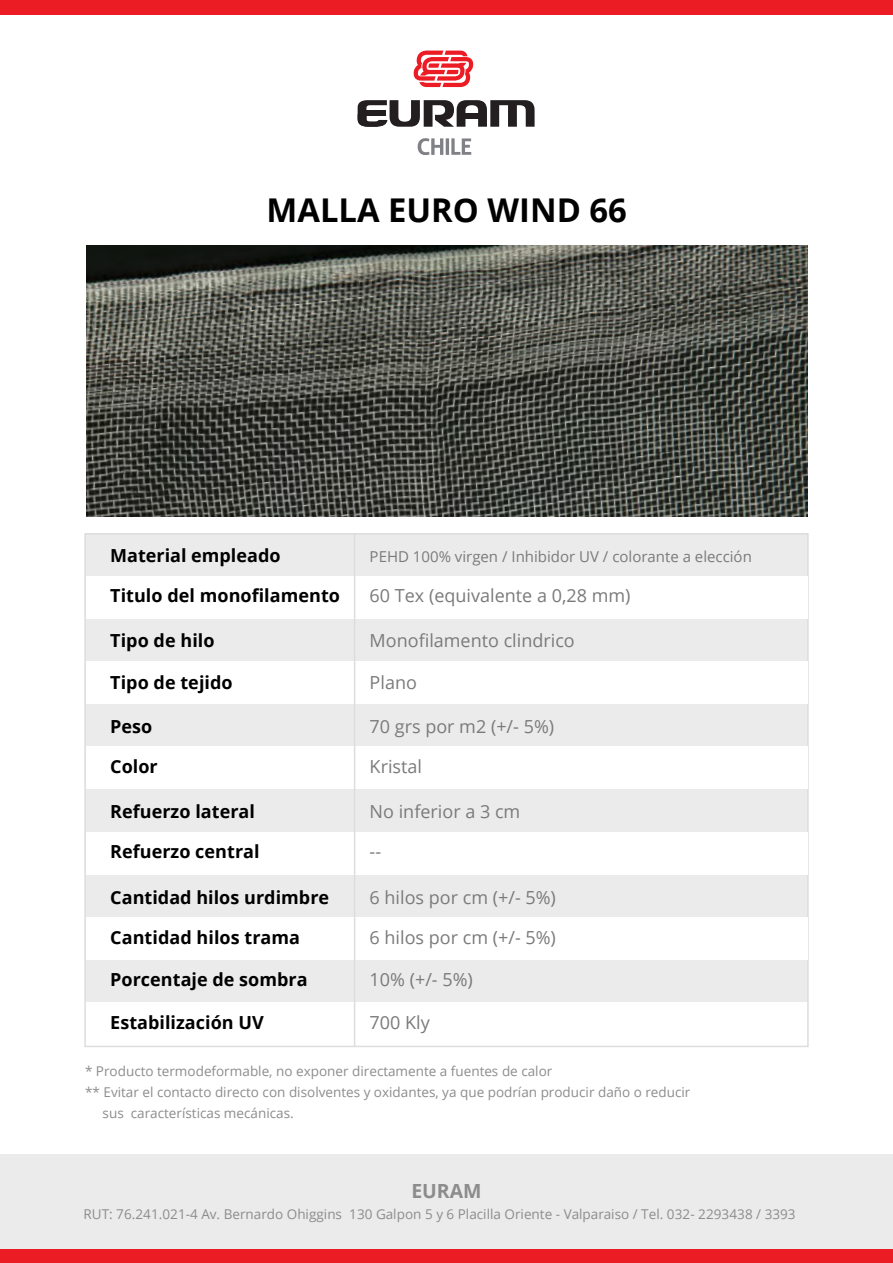
<style>
.page{position:relative;width:893px;height:1263px;background:#fff}
.page>*{position:absolute;margin:0;border:0;box-sizing:border-box;transform-origin:0 0}
.t1{font:700 32.7px "Open Sans";color:#000}
.t2{font:700 19.5px "Open Sans";letter-spacing:-.005em;color:#8c8c8c}
.t3{font:700 18px "Open Sans";color:#000}
.t4{font:18px "Open Sans";color:#7a7a7a}
.t5{font:15px "Open Sans";color:#7a7a7a}
.t6{font:13.5px "Open Sans";color:#8c8c8c}
</style>
<div class="page">
<svg style="left:418px;top:138px;width:53px;height:17px"></svg>
<svg style="left:358px;top:100px;width:176px;height:27px"></svg>
<svg style="left:413px;top:51px;width:61px;height:36px"></svg>
<div style="left:0;top:0;width:892px;height:14px;background:#ec1c24"></div>
<div style="left:0;top:1248px;width:893px;height:15px;background:#ec1c24"></div>
<div style="left:0;top:1154px;width:893px;height:94px;background:#ebebeb"></div>
<div style="left:85px;top:534px;width:723px;height:468px;background:#ebebeb"></div>
<div style="left:86px;top:576px;width:721px;height:43px;background:#fff"></div>
<div style="left:86px;top:661px;width:721px;height:43px;background:#fff"></div>
<div style="left:86px;top:747px;width:721px;height:42px;background:#fff"></div>
<div style="left:86px;top:832px;width:721px;height:42px;background:#fff"></div>
<div style="left:86px;top:917px;width:721px;height:42px;background:#fff"></div>
<hr style="left:354px;top:534px;width:1px;height:512px;background:#ddd">
<img style="left:86px;top:246px;width:722px;height:271px">
<h1 class="t1" style="left:266px;top:187px;width:362px">MALLA EURO WIND 66</h1>
<h3 class="t3" style="left:110px;top:543px;width:172px">Material empleado</h3>
<p class="t5" style="left:370px;top:547px;width:384px">PEHD 100% virgen / Inhibidor UV / colorante a elección</p>
<h3 class="t3" style="left:110px;top:583px;width:231px">Titulo del monofilamento</h3>
<h3 class="t4" style="left:370px;top:583px;width:262px">60 Tex (equivalente a 0,28 mm)</h3>
<h3 class="t3" style="left:110px;top:628px;width:106px">Tipo de hilo</h3>
<h3 class="t4" style="left:370px;top:628px;width:207px">Monofilamento clindrico</h3>
<h3 class="t3" style="left:110px;top:669px;width:124px">Tipo de tejido</h3>
<h3 class="t4" style="left:370px;top:670px;width:49px">Plano</h3>
<h3 class="t3" style="left:110px;top:713px;width:44px">Peso</h3>
<h3 class="t4" style="left:370px;top:714px;width:186px">70 grs por m2 (+/- 5%)</h3>
<h3 class="t3" style="left:110px;top:753px;width:49px">Color</h3>
<h3 class="t4" style="left:370px;top:753px;width:54px">Kristal</h3>
<h3 class="t3" style="left:110px;top:799px;width:146px">Refuerzo lateral</h3>
<h3 class="t4" style="left:370px;top:799px;width:152px">No inferior a 3 cm</h3>
<h3 class="t3" style="left:110px;top:839px;width:151px">Refuerzo central</h3>
<h3 class="t4" style="left:370px;top:839px;width:13px">--</h3>
<h3 class="t3" style="left:110px;top:884px;width:220px">Cantidad hilos urdimbre</h3>
<h3 class="t4" style="left:370px;top:885px;width:188px">6 hilos por cm (+/- 5%)</h3>
<h3 class="t3" style="left:110px;top:924px;width:191px">Cantidad hilos trama</h3>
<h3 class="t4" style="left:370px;top:924px;width:188px">6 hilos por cm (+/- 5%)</h3>
<h3 class="t3" style="left:110px;top:967px;width:199px">Porcentaje de sombra</h3>
<h3 class="t4" style="left:370px;top:967px;width:105px">10% (+/- 5%)</h3>
<h3 class="t3" style="left:110px;top:1009px;width:155px">Estabilización UV</h3>
<h3 class="t4" style="left:370px;top:1010px;width:62px">700 Kly</h3>
<p class="t6" style="left:85px;top:1062px;width:469px">* Producto termodeformable, no exponer directamente a fuentes de calor</p>
<p class="t6" style="left:85px;top:1083px;width:607px">** Evitar el contacto directo con disolventes y oxidantes, ya que podrían producir daño o reducir</p>
<p class="t6" style="left:103px;top:1104px;width:193px">sus características mecánicas.</p>
<h2 class="t2" style="left:411px;top:1177px;width:72px">EURAM</h2>
<p class="t6" style="left:84px;top:1205px;width:713px">RUT: 76.241.021-4 Av. Bernardo Ohiggins 130 Galpon 5 y 6 Placilla Oriente - Valparaiso / Tel. 032- 2293438 / 3393</p>
</div>
